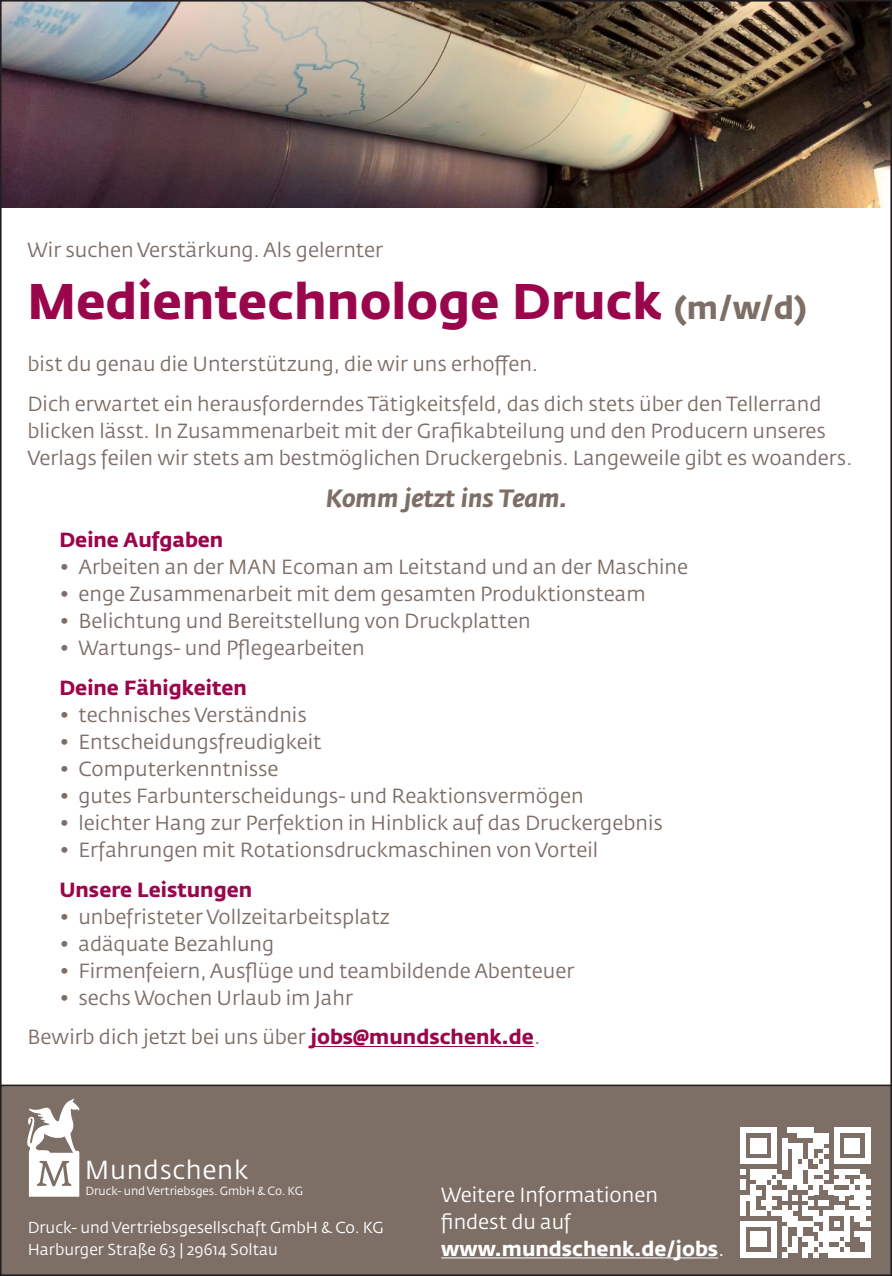
<style>
.page{position:relative;width:892px;height:1276px;background:#fff}
.page>*{position:absolute;margin:0;border:0;box-sizing:border-box;transform-origin:0 0}
.t1{font:700 49.5px "Fedra Sans Std";color:#9a064b}
.t2{font:25.88px "Fedra Sans Std";letter-spacing:.03em;color:#fff}
.t3{font:italic 700 24.75px "Fedra Sans Std";color:#7d6e66}
.t4{font:20.25px/39.8px "Fedra Sans Std";color:#7d6e66}
.t5{font:20.25px/27px "Fedra Sans Std";color:#fff}
.t6{font:700 20.25px "Fedra Sans Std";color:#9a064b}
.t7{font:15.75px/22.5px "Fedra Sans Std";color:#fff}
.t8{font:11.7px "Fedra Sans Std";letter-spacing:-.01em;color:#fff}
.s1{font-size:31.5px;color:#7d6e66}
.s2{font-weight:700;color:#9a064b}
.s3{font-weight:700}
</style>
<div class="page">
<img style="left:3px;top:3px;width:886px;height:205px">
<div style="left:1px;top:1085px;width:890px;height:190px;background:#7d6e66"></div>
<div style="left:0;top:1084px;width:892px;height:192px;border:2px solid #231f20"></div>
<hr style="left:311px;top:1046px;width:223px;height:1px;background:#9a064b">
<img style="left:27px;top:1098px;width:53px;height:98px">
<div style="left:740px;top:1127px;width:5px;height:31px;background:#fff"></div>
<div style="left:751px;top:1138px;width:5px;height:15px;background:#fff"></div>
<div style="left:756px;top:1138px;width:5px;height:15px;background:#fff"></div>
<div style="left:761px;top:1138px;width:5px;height:15px;background:#fff"></div>
<svg style="left:745px;top:1127px;width:26px;height:6px"></svg>
<div style="left:771px;top:1127px;width:6px;height:31px;background:#fff"></div>
<div style="left:782px;top:1138px;width:5px;height:20px;background:#fff"></div>
<svg style="left:787px;top:1127px;width:10px;height:6px"></svg>
<div style="left:797px;top:1127px;width:5px;height:11px;background:#fff"></div>
<div style="left:802px;top:1127px;width:6px;height:11px;background:#fff"></div>
<div style="left:808px;top:1127px;width:5px;height:11px;background:#fff"></div>
<div style="left:813px;top:1133px;width:5px;height:15px;background:#fff"></div>
<div style="left:818px;top:1133px;width:5px;height:15px;background:#fff"></div>
<div style="left:823px;top:1133px;width:5px;height:10px;background:#fff"></div>
<div style="left:834px;top:1127px;width:5px;height:31px;background:#fff"></div>
<div style="left:844px;top:1138px;width:5px;height:15px;background:#fff"></div>
<div style="left:849px;top:1138px;width:5px;height:15px;background:#fff"></div>
<div style="left:854px;top:1138px;width:6px;height:15px;background:#fff"></div>
<svg style="left:839px;top:1127px;width:26px;height:6px"></svg>
<div style="left:865px;top:1127px;width:5px;height:31px;background:#fff"></div>
<svg style="left:740px;top:1143px;width:130px;height:114px"></svg>
<div style="left:865px;top:1231px;width:5px;height:16px;background:#fff"></div>
<div style="left:865px;top:1247px;width:5px;height:10px;background:#fff"></div>
<hr style="left:441px;top:1257px;width:277px;height:1px;background:#fff">
<p class="t4" style="left:27px;top:230px;width:357px">Wir suchen Verstärkung. Als gelernter</p>
<h1 class="t1" style="left:27px;top:269px;width:781px">Medientechnologe Druck <span class="s1">(m/w/d)</span></h1>
<p class="t4" style="left:27px;top:345px;width:795px">bist du genau die Unterstützung, die wir uns erhoffen.<br>Dich erwartet ein herausforderndes Tätigkeitsfeld, das dich stets über den Tellerrand</p>
<p class="t4" style="left:27px;top:418px;width:826px;line-height:27px">blicken lässt. In Zusammenarbeit mit der Grafikabteilung und den Producern unseres<br>Verlags feilen wir stets am bestmöglichen Druckergebnis. Langeweile gibt es woanders.</p>
<p class="t3" style="left:326px;top:482px;width:242px">Komm jetzt ins Team.</p>
<p class="t6" style="left:59px;top:527px;width:165px">Deine Aufgaben</p>
<p class="t4" style="left:59px;top:547px;width:630px">• Arbeiten an der MAN Ecoman am Leitstand und an der Maschine</p>
<p class="t4" style="left:59px;top:574px;width:588px">• enge Zusammenarbeit mit dem gesamten Produktionsteam</p>
<p class="t4" style="left:59px;top:601px;width:473px">• Belichtung und Bereitstellung von Druckplatten</p>
<p class="t4" style="left:59px;top:628px;width:307px">• Wartungs- und Pflegearbeiten</p>
<p class="t6" style="left:59px;top:674px;width:189px">Deine Fähigkeiten</p>
<p class="t4" style="left:59px;top:695px;width:249px">• technisches Verständnis</p>
<p class="t4" style="left:59px;top:722px;width:264px">• Entscheidungsfreudigkeit</p>
<p class="t4" style="left:59px;top:749px;width:221px">• Computerkenntnisse</p>
<p class="t4" style="left:59px;top:776px;width:526px">• gutes Farbunterscheidungs- und Reaktionsvermögen</p>
<p class="t4" style="left:59px;top:803px;width:605px">• leichter Hang zur Perfektion in Hinblick auf das Druckergebnis</p>
<p class="t4" style="left:59px;top:830px;width:540px">• Erfahrungen mit Rotationsdruckmaschinen von Vorteil</p>
<p class="t6" style="left:59px;top:876px;width:194px">Unsere Leistungen</p>
<p class="t4" style="left:59px;top:897px;width:332px">• unbefristeter Vollzeitarbeitsplatz</p>
<p class="t4" style="left:59px;top:924px;width:216px">• adäquate Bezahlung</p>
<p class="t4" style="left:59px;top:951px;width:516px">• Firmenfeiern, Ausflüge und teambildende Abenteuer</p>
<p class="t4" style="left:27px;top:978px;width:514px;text-indent:32px">• sechs Wochen Urlaub im Jahr<br>Bewirb dich jetzt bei uns über <span class="s2">jobs@mundschenk.de</span>.</p>
<p class="t2" style="left:85px;top:1154px;width:165px">Mundschenk</p>
<p class="t8" style="left:85px;top:1183px;width:219px">Druck- und Vertriebsges. GmbH &amp; Co. KG</p>
<p class="t5" style="left:441px;top:1181px;width:285px">Weitere Informationen findest du auf <span class="s3">www.mundschenk.de/jobs</span>.</p>
<p class="t7" style="left:28px;top:1216px;width:357px">Druck- und Vertriebsgesellschaft GmbH &amp; Co. KG<br>Harburger Straße 63 | 29614 Soltau</p>
</div>
